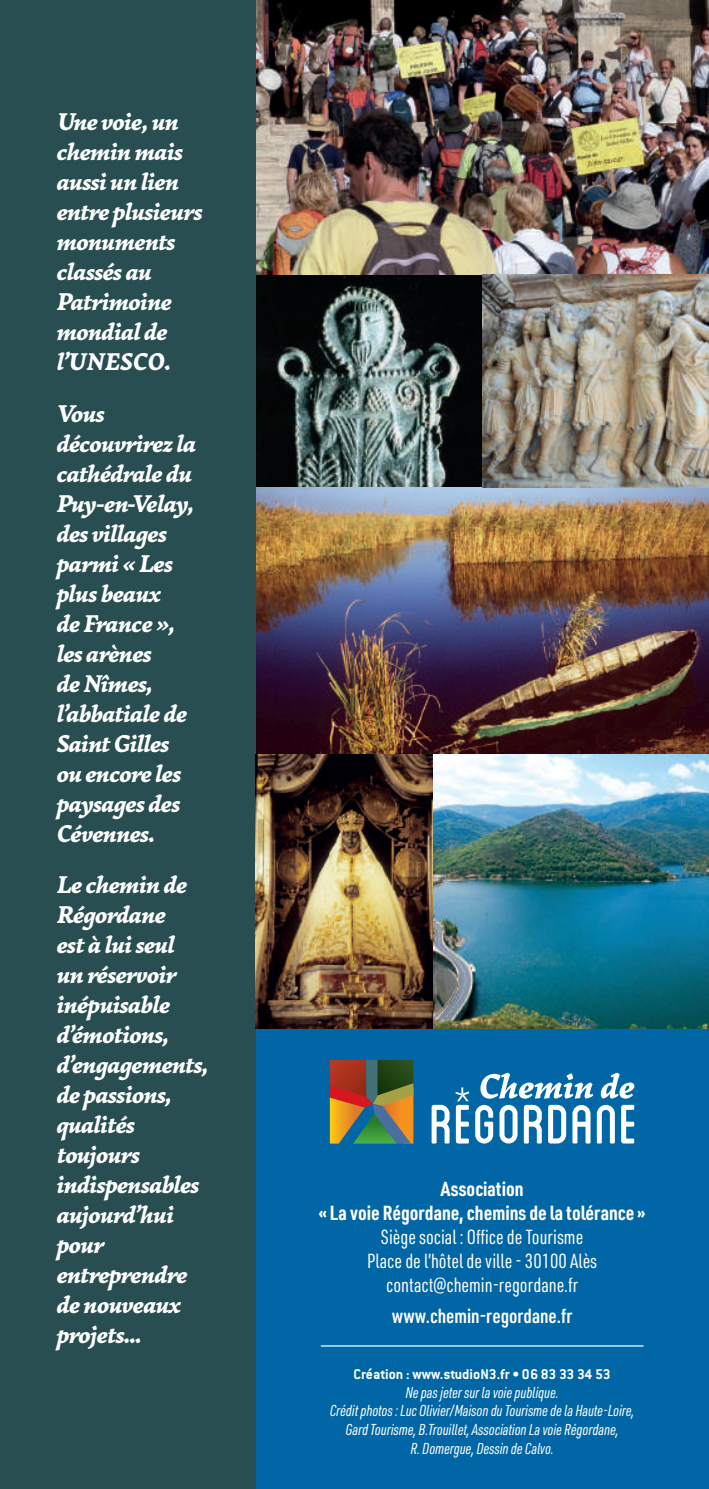
<style>
.page{position:relative;width:709px;height:1489px;background:#fff}
.page>*{position:absolute;margin:0;border:0;box-sizing:border-box;transform-origin:0 0}
.t1{font:italic 900 25px/30px "Garibaldi";letter-spacing:-.02em;color:#fff}
.t2{font:20px/24px "URWDIN Cond";color:#fff;text-align:center}
.t3{font:700 20px/24px "URWDIN Cond";color:#fff;text-align:center}
.t4{font:600 20px "URWDIN Cond";color:#fff}
.t5{font:italic 15.5px/18.5px "URWDIN Cond";letter-spacing:-.01em;color:#fff;text-align:center}
.t6{font:700 15.5px "Conduit ITC";color:#fff}
</style>
<div class="page">
<div style="left:255px;top:0;width:454px;height:1488px;background:#0166a5"></div>
<svg style="left:330px;top:1060px;width:83px;height:83px;background:#84693a"></svg>
<svg style="left:431px;top:1104px;width:18px;height:39px"></svg>
<svg style="left:475px;top:1105px;width:18px;height:38px"></svg>
<svg style="left:499px;top:1104px;width:18px;height:39px"></svg>
<svg style="left:524px;top:1104px;width:18px;height:39px"></svg>
<svg style="left:548px;top:1104px;width:18px;height:39px"></svg>
<svg style="left:572px;top:1104px;width:18px;height:39px"></svg>
<svg style="left:597px;top:1104px;width:18px;height:39px"></svg>
<svg style="left:621px;top:1104px;width:13px;height:39px"></svg>
<svg style="left:480px;top:1072px;width:113px;height:26px"></svg>
<svg style="left:600px;top:1072px;width:34px;height:26px"></svg>
<svg style="left:455px;top:1087px;width:14px;height:56px"></svg>
<hr style="left:321px;top:1345px;width:322px;height:1px;background:#fff">
<img style="left:255px;top:0;width:454px;height:754px">
<img style="left:432px;top:754px;width:277px;height:274px">
<div style="left:0;top:0;width:255px;height:1488px;background:#294e52"></div>
<img style="left:255px;top:754px;width:177px;height:274px">
<p class="t1" style="left:57px;top:107px;width:148px">Une voie, un chemin mais aussi un lien entre plusieurs monuments classés au<br>Patrimoine mondial de l’Unesco.</p>
<p class="t1" style="left:57px;top:399px;width:141px">Vous découvrirez la cathédrale du<br>Puy-en-Velay, des villages parmi « Les plus beaux<br>de France », les arènes<br>de Nîmes, l’abbatiale de<br>Saint Gilles ou encore les paysages des<br>Cévennes.</p>
<p class="t1" style="left:57px;top:870px;width:153px">Le chemin de<br>Régordane<br>est à lui seul<br>un réservoir inépuisable d’émotions, d’engagements, de passions, qualités toujours indispensables aujourd’hui pour entreprendre de nouveaux projets…</p>
<p class="t3" style="left:319px;top:1175px;width:328px">Association<br>« La voie Régordane, chemins de la tolérance »</p>
<p class="t2" style="left:367px;top:1223px;width:232px">Siège social : Office de Tourisme<br>Place de l’hôtel de ville - 30100 Alès contact@chemin-regordane.fr</p>
<p class="t4" style="left:392px;top:1302px;width:182px">www.chemin-regordane.fr</p>
<p class="t6" style="left:353px;top:1364px;width:258px">Création : www.studioN3.fr • 06 83 33 34 53</p>
<p class="t5" style="left:330px;top:1382px;width:306px">Ne pas jeter sur la voie publique.<br>Crédit photos : Luc Olivier/Maison du Tourisme de la Haute-Loire, Gard Tourisme, B.Trouillet, Association La voie Régordane,<br>R. Domergue, Dessin de Calvo.</p>
</div>
